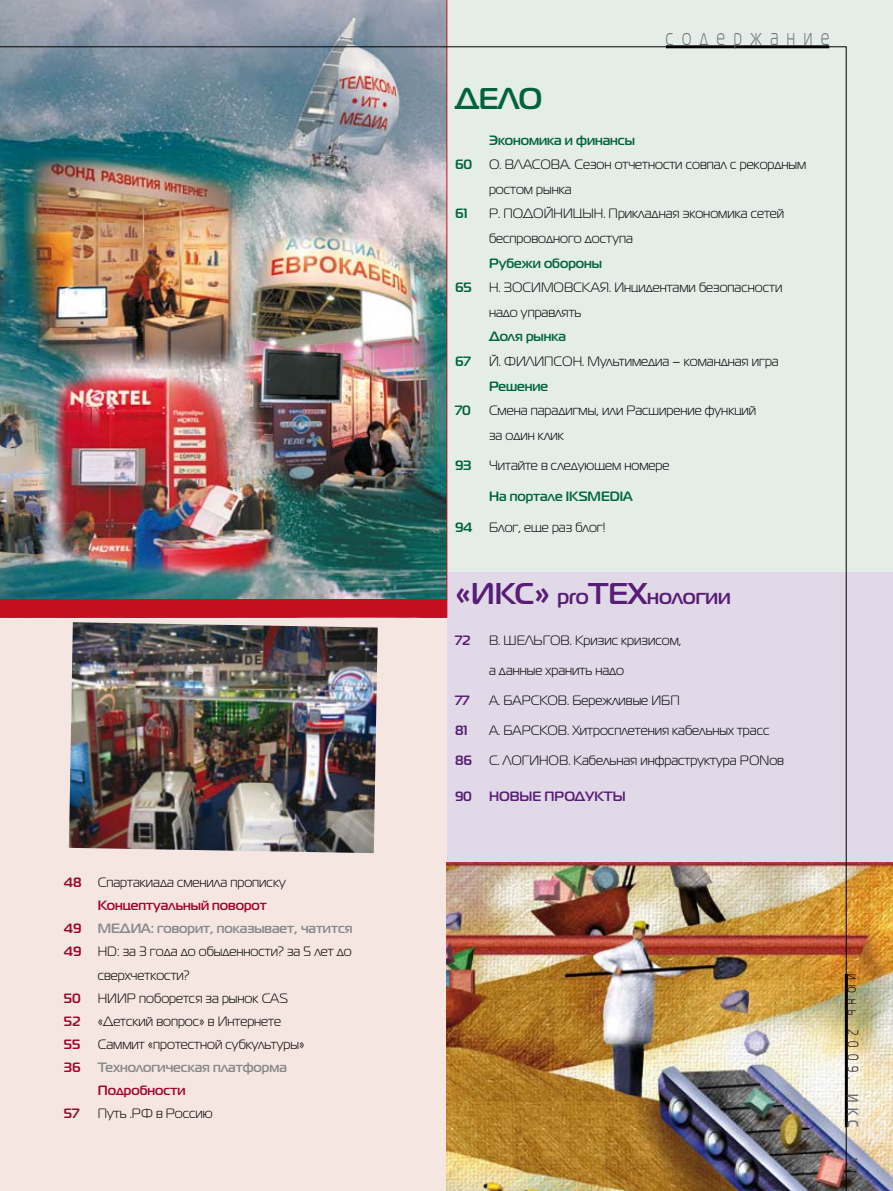
<style>
.page{position:relative;width:893px;height:1191px;background:#fff}
.page>*{position:absolute;margin:0;border:0;box-sizing:border-box;transform-origin:0 0}
.t1{font:700 30px "Magistral C";color:#00633e}
.t2{font:22.5px "Magistral C";letter-spacing:.55em;color:#707173;scale:.7 1}
.t3{font:700 21px "Magistral C";color:#581d74}
.t4{font:700 18px "Magistral C";color:#58585a;scale:.7 1}
.t5{font:15px "Magistral C";letter-spacing:.55em;color:#000;scale:.7 1}
.t6{font:13.5px/24.6px "Magistral C";color:#000}
.t7{font:700 13.5px "Magistral C";color:#00633e}
.t8{font:700 13.5px "Magistral C";color:#87888a}
.t9{font:700 13.5px "Magistral C";color:#9e062a}
.t10{font:700 13.5px "Magistral C";color:#581d74}
.s1{font-weight:700;color:#9e062a}
.s2{color:#9e062a}
.s3{font-weight:700;color:#00633e}
.s4{font-size:30px}
.s5{font-weight:700;color:#581d74}
.s6{font-weight:700;color:#707173}
</style>
<div class="page">
<div style="left:446px;top:571px;width:447px;height:342px;background:#e1d9e8"></div>
<div style="left:446px;top:0;width:447px;height:571px;background:#e4ede8"></div>
<svg style="left:0;top:0;width:447px;height:46px;background:#99a0af"></svg>
<img style="left:847px;top:862px;width:46px;height:329px">
<img style="left:0;top:46px;width:847px;height:1145px">
<hr style="left:845px;top:974px;width:3px;height:153px;background:#000">
<hr style="left:666px;top:45px;width:163px;height:3px;background:#000">
<p class="t6" style="left:64px;top:870px;width:224px"><span class="s1">48</span> Спартакиада сменила прописку</p>
<p class="t9" style="left:98px;top:897px;width:170px">Концептуальный поворот</p>
<p class="t8" style="left:64px;top:920px;width:290px"><span class="s2">49</span> МЕДИА: говорит, показывает, чатится</p>
<p class="t6" style="left:64px;top:939px;width:290px"><span class="s1">49</span> HD: за 3 года до обыденности? за 5 лет до</p>
<p class="t6" style="left:98px;top:962px;width:93px">сверхчеткости?</p>
<p class="t9" style="left:64px;top:990px;width:19px">50</p>
<p class="t6" style="left:98px;top:985px;width:192px">НИИР поборется за рынок CAS</p>
<p class="t9" style="left:64px;top:1013px;width:18px">52</p>
<p class="t6" style="left:98px;top:1008px;width:185px">«Детский вопрос» в Интернете</p>
<p class="t9" style="left:64px;top:1036px;width:18px">55</p>
<p class="t6" style="left:98px;top:1031px;width:208px">Саммит «протестной субкультуры»</p>
<p class="t9" style="left:64px;top:1059px;width:18px">36</p>
<p class="t8" style="left:98px;top:1059px;width:191px">Технологическая платформа</p>
<p class="t9" style="left:98px;top:1082px;width:89px">Подробности</p>
<p class="t9" style="left:64px;top:1105px;width:17px">57</p>
<p class="t6" style="left:98px;top:1101px;width:116px">Путь .РФ в Россию</p>
<h2 class="t2" style="left:666px;top:26px;width:235px">содержание</h2>
<h1 class="t1" style="left:455px;top:81px;width:89px">ДЕЛО</h1>
<p class="t7" style="left:489px;top:132px;width:147px">Экономика и финансы</p>
<p class="t6" style="left:455px;top:152px;width:353px"><span class="s3">60</span> О. ВЛАСОВА. Сезон отчетности совпал с рекордным</p>
<p class="t6" style="left:489px;top:177px;width:84px">ростом рынка</p>
<p class="t7" style="left:455px;top:205px;width:14px">61</p>
<p class="t6" style="left:489px;top:201px;width:297px">Р. ПОДОЙНИЦЫН. Прикладная экономика сетей беспроводного доступа</p>
<p class="t7" style="left:489px;top:255px;width:115px">Рубежи обороны</p>
<p class="t7" style="left:455px;top:279px;width:18px">65</p>
<p class="t6" style="left:489px;top:275px;width:295px">Н. ЗОСИМОВСКАЯ. Инцидентами безопасности надо управлять</p>
<p class="t7" style="left:489px;top:328px;width:78px">Доля рынка</p>
<p class="t7" style="left:455px;top:353px;width:17px">67</p>
<p class="t6" style="left:489px;top:349px;width:291px">Й. ФИЛИПСОН. Мультимедиа – командная игра</p>
<p class="t7" style="left:489px;top:378px;width:61px">Решение</p>
<p class="t7" style="left:455px;top:402px;width:17px">70</p>
<p class="t6" style="left:489px;top:398px;width:269px">Смена парадигмы, или Расширение функций за один клик</p>
<p class="t7" style="left:455px;top:457px;width:18px">93</p>
<p class="t6" style="left:489px;top:453px;width:182px">Читайте в следующем номере</p>
<p class="t7" style="left:489px;top:488px;width:145px">На портале IKSMEDIA</p>
<p class="t6" style="left:455px;top:514px;width:152px"><span class="s3">94</span> Блог, еще раз блог!</p>
<h3 class="t3" style="left:455px;top:584px;width:277px"><span class="s4">«ИКС»</span> pro<span class="s4">ТЕХ</span>нологии</h3>
<p class="t10" style="left:455px;top:632px;width:17px">72</p>
<p class="t6" style="left:489px;top:627px;width:194px">В. ШЕЛЬГОВ. Кризис кризисом,</p>
<p class="t6" style="left:489px;top:657px;width:137px">а данные хранить надо</p>
<p class="t10" style="left:455px;top:692px;width:16px">77</p>
<p class="t6" style="left:489px;top:687px;width:192px">А. БАРСКОВ. Бережливые ИБП</p>
<p class="t10" style="left:455px;top:722px;width:14px">81</p>
<p class="t6" style="left:489px;top:717px;width:282px">А. БАРСКОВ. Хитросплетения кабельных трасс</p>
<p class="t6" style="left:455px;top:747px;width:330px"><span class="s5">86</span> С. ЛОГИНОВ. Кабельная инфраструктура PONов</p>
<p class="t10" style="left:455px;top:788px;width:19px">90</p>
<p class="t10" style="left:489px;top:788px;width:22px">Новые</p>
<p class="t10" style="left:544px;top:788px;width:11px">продукты</p>
<p class="t5" style="left:861px;top:974px;width:220px;rotate:90deg">июнь 2009, <span class="s6">ИКС</span></p>
<h3 class="t4" style="left:850px;top:1154px;width:13px">5</h3>
</div>
